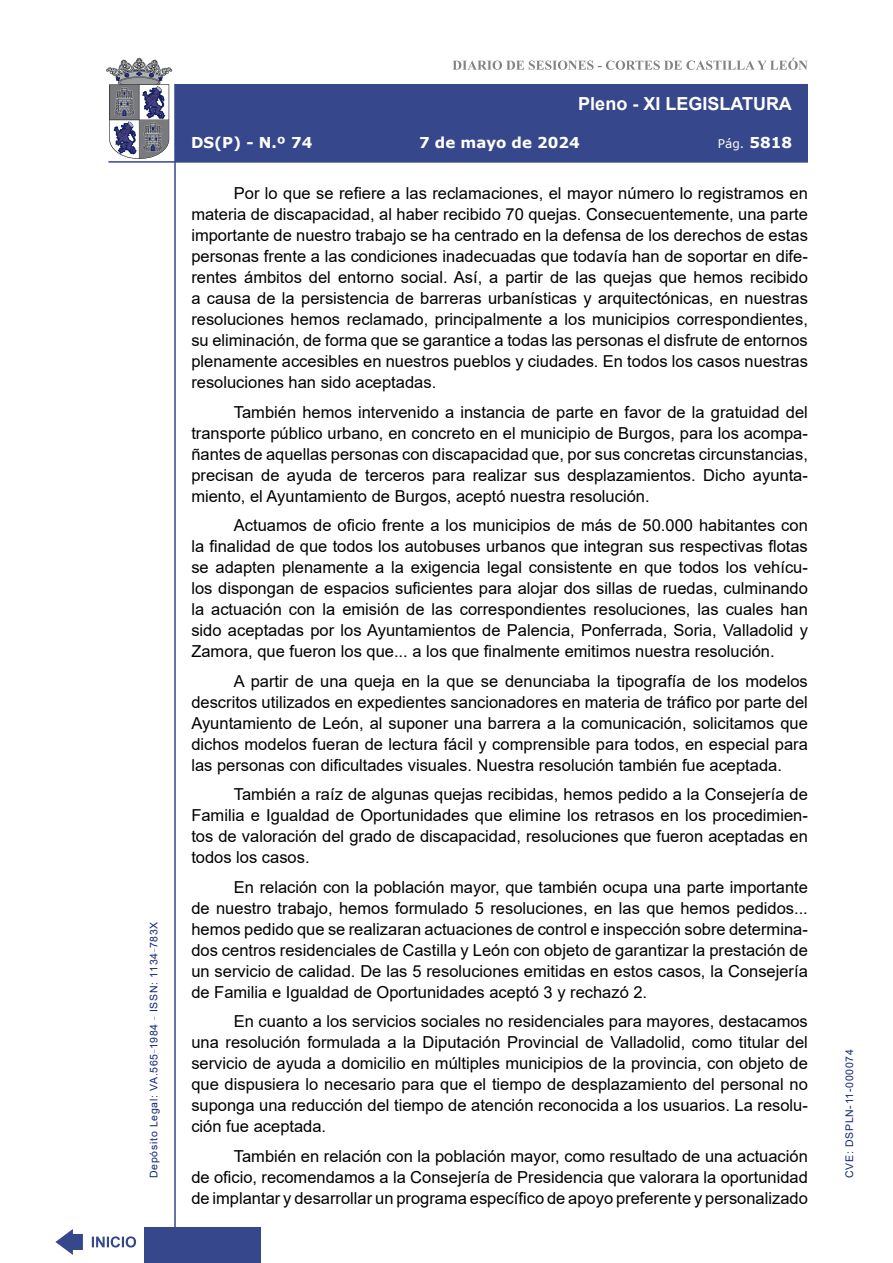
<style>
.page{position:relative;width:893px;height:1263px;background:#fff}
.page>*{position:absolute;margin:0;border:0;box-sizing:border-box;transform-origin:0 0}
.t1{font:700 18px "Arial";color:#fff}
.t2{font:16.5px/21px "Arial";color:#000;text-align:justify}
.t3{font:700 15px "Verdana";color:#fff}
.t4{font:12px "Verdana";color:#fff}
.t5{font:10.5px "Arial";letter-spacing:.065em;color:#122678}
.s1{font-weight:700;font-size:15px}
</style>
<div class="page">
<svg style="left:452px;top:58px;width:356px;height:12px"></svg>
<hr style="left:174px;top:84px;width:2px;height:1179px;background:#36478c">
<div style="left:144px;top:1227px;width:117px;height:36px;background:#36478c"></div>
<div style="left:175px;top:84px;width:633px;height:78px;background:#36478c"></div>
<hr style="left:108px;top:161px;width:700px;height:2px;background:#36478c">
<svg style="left:92px;top:1236px;width:44px;height:11px"></svg>
<svg style="left:55px;top:1229px;width:28px;height:26px"></svg>
<svg style="left:106px;top:58px;width:66px;height:101px"></svg>
<p class="t5" style="left:146px;top:1178px;width:258px;rotate:-90deg">Depósito Legal: VA.565<sup>_</sup>1984 <sup>_</sup> ISSN: 1134<sup>_</sup>783X</p>
<p class="t1" style="left:578px;top:91px;width:215px">Pleno - XI LEGISLATURA</p>
<p class="t3" style="left:191px;top:132px;width:123px">DS(P) - N.º 74</p>
<p class="t3" style="left:419px;top:132px;width:162px">7 de mayo de 2024</p>
<p class="t4" style="left:718px;top:135px;width:76px">Pág. <span class="s1">5818</span></p>
<p class="t2" style="left:191px;top:183px;width:618px;text-indent:43px">Por lo que se refiere a las reclamaciones, el mayor número lo registramos en materia de discapacidad, al haber recibido 70 quejas. Consecuentemente, una parte importante de nuestro trabajo se ha centrado en la defensa de los derechos de estas personas frente a las condiciones inadecuadas que todavía han de soportar en dife&shy;rentes ámbitos del entorno social. Así, a partir de las quejas que hemos recibido a causa de la persistencia de barreras urbanísticas y arquitectónicas, en nuestras resoluciones hemos reclamado, principalmente a los municipios correspondientes, su eliminación, de forma que se garantice a todas las personas el disfrute de entornos plenamente accesibles en nuestros pueblos y ciudades. En todos los casos nuestras resoluciones han sido aceptadas.</p>
<p class="t2" style="left:191px;top:401px;width:618px;text-indent:43px">También hemos intervenido a instancia de parte en favor de la gratuidad del transporte público urbano, en concreto en el municipio de Burgos, para los acompa&shy;ñantes de aquellas personas con discapacidad que, por sus concretas circunstancias, precisan de ayuda de terceros para realizar sus desplazamientos. Dicho ayunta&shy;miento, el Ayuntamiento de Burgos, aceptó nuestra resolución.</p>
<p class="t2" style="left:191px;top:515px;width:618px;text-indent:43px">Actuamos de oficio frente a los municipios de más de 50.000 habitantes con la finalidad de que todos los autobuses urbanos que integran sus respectivas flotas se adapten plenamente a la exigencia legal consistente en que todos los vehícu&shy;los dispongan de espacios suficientes para alojar dos sillas de ruedas, culminando la actuación con la emisión de las correspondientes resoluciones, las cuales han sido aceptadas por los Ayuntamientos de Palencia, Ponferrada, Soria, Valladolid y Zamora, que fueron los que... a los que finalmente emitimos nuestra resolución.</p>
<p class="t2" style="left:191px;top:670px;width:618px;text-indent:43px">A partir de una queja en la que se denunciaba la tipografía de los modelos descritos utilizados en expedientes sancionadores en materia de tráfico por parte del Ayuntamiento de León, al suponer una barrera a la comunicación, solicitamos que dichos modelos fueran de lectura fácil y comprensible para todos, en especial para las personas con dificultades visuales. Nuestra resolución también fue aceptada.</p>
<p class="t2" style="left:191px;top:784px;width:618px;text-indent:43px">También a raíz de algunas quejas recibidas, hemos pedido a la Consejería de Familia e Igualdad de Oportunidades que elimine los retrasos en los procedimien&shy;tos de valoración del grado de discapacidad, resoluciones que fueron aceptadas en todos los casos.</p>
<p class="t2" style="left:191px;top:876px;width:618px;text-indent:43px">En relación con la población mayor, que también ocupa una parte importante de nuestro trabajo, hemos formulado 5 resoluciones, en las que hemos pedidos... hemos pedido que se realizaran actuaciones de control e inspección sobre determina&shy;dos centros residenciales de Castilla y León con objeto de garantizar la prestación de un servicio de calidad. De las 5 resoluciones emitidas en estos casos, la Consejería de Familia e Igualdad de Oportunidades aceptó 3 y rechazó 2.</p>
<p class="t2" style="left:191px;top:1011px;width:618px;text-indent:43px">En cuanto a los servicios sociales no residenciales para mayores, destacamos una resolución formulada a la Diputación Provincial de Valladolid, como titular del servicio de ayuda a domicilio en múltiples municipios de la provincia, con objeto de que dispusiera lo necesario para que el tiempo de desplazamiento del personal no suponga una reducción del tiempo de atención reconocida a los usuarios. La resolu&shy;ción fue aceptada.</p>
<p class="t2" style="left:191px;top:1145px;width:618px;text-indent:43px">También en relación con la población mayor, como resultado de una actuación de oficio, recomendamos a la Consejería de Presidencia que valorara la oportunidad de implantar y desarrollar un programa específico de apoyo preferente y personalizado</p>
<p class="t5" style="left:842px;top:1178px;width:130px;rotate:-90deg">CVE: DSPLN-11-000074</p>
</div>
